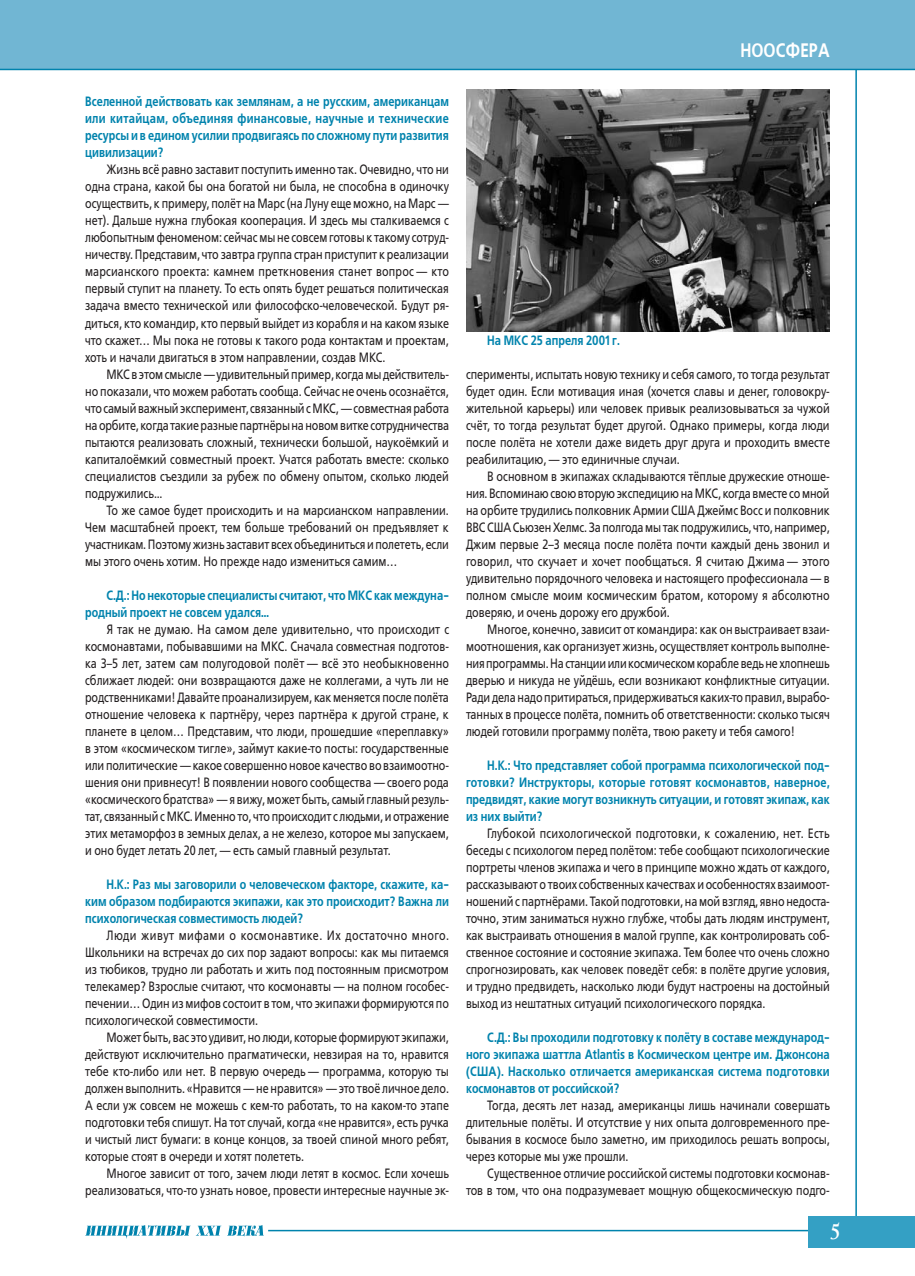
<style>
.page{position:relative;width:915px;height:1276px;background:#fff}
.page>*{position:absolute;margin:0;border:0;box-sizing:border-box;transform-origin:0 0}
.t1{font:700 19.5px "Free Set C";color:#fff;scale:.8 1}
.t2{font:13.5px/17px "Free Set C";color:#231f20;text-align:justify;scale:.8 1}
.t3{font:700 13.5px/17px "Free Set C";color:#0083ad;text-align:justify;scale:.8 1}
</style>
<div class="page">
<hr style="left:268px;top:1229px;width:585px;height:2px;background:#0083ad">
<hr style="left:855px;top:64px;width:1px;height:1163px;background:#0083ad">
<div style="left:808px;top:1216px;width:106px;height:32px;background:#34a0c4"></div>
<div style="left:0;top:0;width:914px;height:70px;background:#71b6d3"></div>
<hr style="left:0;top:69px;width:914px;height:1px;background:#0083ad">
<svg style="left:85px;top:1225px;width:179px;height:13px"></svg>
<img style="left:466px;top:89px;width:363px;height:242px">
<p class="t3" style="left:85px;top:94px;width:456px">Вселенной действовать как землянам, а не русским, американцам или китайцам, объединяя финансовые, научные и технические ресурсы и в едином усилии продвигаясь по сложному пути развития цивилизации?</p>
<p class="t2" style="left:85px;top:161px;width:456px;text-indent:21px">Жизнь всё равно заставит поступить именно так. Очевидно, что ни одна страна, какой бы она богатой ни была, не способна в одиночку осуществить, к примеру, полёт на Марс (на Луну еще можно, на Марс — нет). Дальше нужна глубокая кооперация. И здесь мы сталкиваемся с любопытным феноменом: сейчас мы не совсем готовы к такому сотруд&shy;ничеству. Представим, что завтра группа стран приступит к реализации марсианского проекта: камнем преткновения станет вопрос — кто первый ступит на планету. То есть опять будет решаться политическая задача вместо технической или философско-человеческой. Будут ря&shy;диться, кто командир, кто первый выйдет из корабля и на каком языке что скажет… Мы пока не готовы к такого рода контактам и проектам, хоть и начали двигаться в этом направлении, создав МКС.</p>
<p class="t2" style="left:85px;top:365px;width:456px;text-indent:21px">МКС в этом смысле — удивительный пример, когда мы действитель&shy;но показали, что можем работать сообща. Сейчас не очень осознаётся, что самый важный эксперимент, связанный с МКС, — совместная работа на орбите, когда такие разные партнёры на новом витке сотрудничества пытаются реализовать сложный, технически большой, наукоёмкий и капиталоёмкий совместный проект. Учатся работать вместе: сколько специалистов съездили за рубеж по обмену опытом, сколько людей подружились...</p>
<p class="t2" style="left:85px;top:501px;width:456px;text-indent:21px">То же самое будет происходить и на марсианском направлении.<br>Чем масштабней проект, тем больше требований он предъявляет к участникам. Поэтому жизнь заставит всех объединиться и полететь, если мы этого очень хотим. Но прежде надо измениться самим…</p>
<p class="t3" style="left:85px;top:587px;width:456px;text-indent:21px">С.Д.: Но некоторые специалисты считают, что МКС как междуна&shy;родный проект не совсем удался…</p>
<p class="t2" style="left:85px;top:621px;width:456px;text-indent:21px">Я так не думаю. На самом деле удивительно, что происходит с космонавтами, побывавшими на МКС. Сначала совместная подготов&shy;ка 3–5 лет, затем сам полугодовой полёт — всё это необыкновенно сближает людей: они возвращаются даже не коллегами, а чуть ли не родственниками! Давайте проанализируем, как меняется после полёта отношение человека к партнёру, через партнёра к другой стране, к планете в целом… Представим, что люди, прошедшие «переплавку» в этом «космическом тигле», займут какие-то посты: государственные или политические — какое совершенно новое качество во взаимоотно&shy;шения они привнесут! В появлении нового сообщества — своего рода «космического братства» — я вижу, может быть, самый главный резуль&shy;тат, связанный с МКС. Именно то, что происходит с людьми, и отражение этих метаморфоз в земных делах, а не железо, которое мы запускаем, и оно будет летать 20 лет, — есть самый главный результат.</p>
<p class="t3" style="left:85px;top:876px;width:456px;text-indent:21px">Н.К.: Раз мы заговорили о человеческом факторе, скажите, ка&shy;ким образом подбираются экипажи, как это происходит? Важна ли психологическая совместимость людей?</p>
<p class="t2" style="left:85px;top:927px;width:456px;text-indent:21px">Люди живут мифами о космонавтике. Их достаточно много.<br>Школьники на встречах до сих пор задают вопросы: как мы питаемся из тюбиков, трудно ли работать и жить под постоянным присмотром телекамер? Взрослые считают, что космонавты — на полном гособес&shy;печении… Один из мифов состоит в том, что экипажи формируются по психологической совместимости.</p>
<p class="t2" style="left:85px;top:1029px;width:456px;text-indent:21px">Может быть, вас это удивит, но люди, которые формируют экипажи, действуют исключительно прагматически, невзирая на то, нравится тебе кто-либо или нет. В первую очередь — программа, которую ты должен выполнить. «Нравится — не нравится» — это твоё личное дело.<br>А если уж совсем не можешь с кем-то работать, то на каком-то этапе подготовки тебя спишут. На тот случай, когда «не нравится», есть ручка и чистый лист бумаги: в конце концов, за твоей спиной много ребят, которые стоят в очереди и хотят полететь.</p>
<p class="t2" style="left:85px;top:1165px;width:456px;text-align:right">Многое зависит от того, зачем люди летят в космос. Если хочешь реализоваться, что-то узнать новое, провести интересные научные эк-</p>
<p class="t3" style="left:487px;top:332px;width:167px">На МКС 25 апреля 2001 г.</p>
<h1 class="t1" style="left:740px;top:39px;width:113px">Ноосфера</h1>
<p class="t2" style="left:466px;top:365px;width:456px">сперименты, испытать новую технику и себя самого, то тогда результат будет один. Если мотивация иная (хочется славы и денег, головокру&shy;жительной карьеры) или человек привык реализовываться за чужой счёт, то тогда результат будет другой. Однако примеры, когда люди после полёта не хотели даже видеть друг друга и проходить вместе реабилитацию, — это единичные случаи.</p>
<p class="t2" style="left:466px;top:467px;width:456px;text-indent:21px">В основном в экипажах складываются тёплые дружеские отноше&shy;ния. Вспоминаю свою вторую экспедицию на МКС, когда вместе со мной на орбите трудились полковник Армии США Джеймс Восс и полковник ВВС США Сьюзен Хелмс. За полгода мы так подружились, что, например, Джим первые 2–3 месяца после полёта почти каждый день звонил и говорил, что скучает и хочет пообщаться. Я считаю Джима — этого удивительно порядочного человека и настоящего профессионала — в полном смысле моим космическим братом, которому я абсолютно доверяю, и очень дорожу его дружбой.</p>
<p class="t2" style="left:466px;top:621px;width:456px;text-indent:21px">Многое, конечно, зависит от командира: как он выстраивает взаи&shy;моотношения, как организует жизнь, осуществляет контроль выполне&shy;ния программы. На станции или космическом корабле ведь не хлопнешь дверью и никуда не уйдёшь, если возникают конфликтные ситуации.<br>Ради дела надо притираться, придерживаться каких-то правил, вырабо&shy;танных в процессе полёта, помнить об ответственности: сколько тысяч людей готовили программу полёта, твою ракету и тебя самого!</p>
<p class="t3" style="left:466px;top:757px;width:456px;text-indent:21px">Н.К.: Что представляет собой программа психологической под&shy;готовки? Инструкторы, которые готовят космонавтов, наверное, предвидят, какие могут возникнуть ситуации, и готовят экипаж, как из них выйти?</p>
<p class="t2" style="left:466px;top:825px;width:456px;text-indent:21px">Глубокой психологической подготовки, к сожалению, нет. Есть беседы с психологом перед полётом: тебе сообщают психологические портреты членов экипажа и чего в принципе можно ждать от каждого, рассказывают о твоих собственных качествах и особенностях взаимоот&shy;ношений с партнёрами. Такой подготовки, на мой взгляд, явно недоста&shy;точно, этим заниматься нужно глубже, чтобы дать людям инструмент, как выстраивать отношения в малой группе, как контролировать соб&shy;ственное состояние и состояние экипажа. Тем более что очень сложно спрогнозировать, как человек поведёт себя: в полёте другие условия, и трудно предвидеть, насколько люди будут настроены на достойный выход из нештатных ситуаций психологического порядка.</p>
<p class="t3" style="left:466px;top:1029px;width:456px;text-indent:21px">С.Д.: Вы проходили подготовку к полёту в составе международ&shy;ного экипажа шаттла Atlantis в Космическом центре им. Джонсона (США). Насколько отличается американская система подготовки космонавтов от российской?</p>
<p class="t2" style="left:466px;top:1097px;width:456px;text-indent:21px">Тогда, десять лет назад, американцы лишь начинали совершать длительные полёты. И отсутствие у них опыта долговременного пре&shy;бывания в космосе было заметно, им приходилось решать вопросы, через которые мы уже прошли.</p>
<p class="t2" style="left:466px;top:1165px;width:456px;text-align:right">Существенное отличие российской системы подготовки космонав-<br>тов в том, что она подразумевает мощную общекосмическую подго-</p>
</div>
